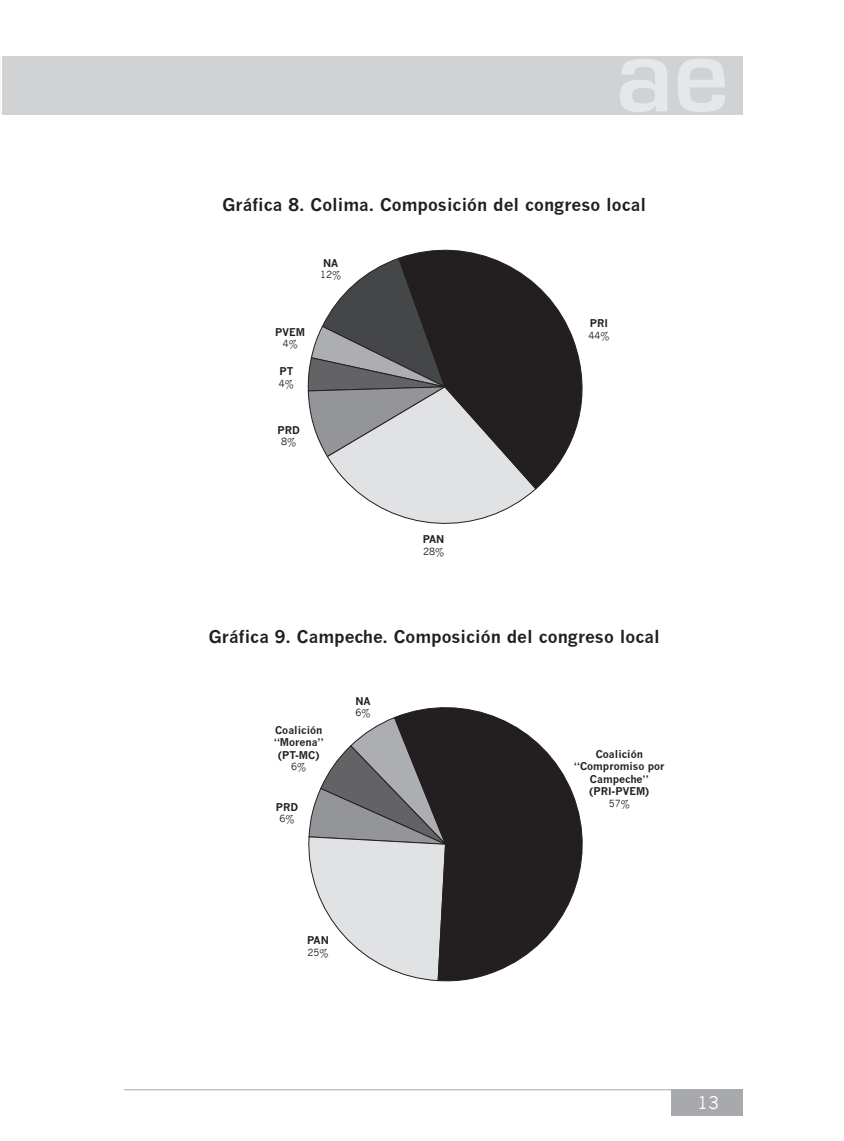
<style>
.page{position:relative;width:844px;height:1141px;background:#fff}
.page>*{position:absolute;margin:0;border:0;box-sizing:border-box;transform-origin:0 0}
.t1{font:700 17.15px "News Gothic";color:#231f20}
.t2{font:17.15px "News Gothic";color:#fff}
.t3{font:700 10.5px/12.6px "News Gothic";color:#231f20;text-align:center}
.t4{font:9.62px "News Gothic";color:#231f20}
</style>
<div class="page">
<div style="left:2px;top:56px;width:740px;height:59px;background:#d1d2d4"></div>
<svg style="left:620px;top:59px;width:47px;height:53px"></svg>
<svg style="left:678px;top:59px;width:46px;height:53px"></svg>
<hr style="left:124px;top:1089px;width:618px;height:1px;background:#a8a9ad">
<div style="left:671px;top:1090px;width:71px;height:26px;background:#a8a9ad"></div>
<svg style="left:307px;top:258px;width:228px;height:266px"></svg>
<svg style="left:397px;top:249px;width:186px;height:241px;background:#6a6869"></svg>
<svg style="left:308px;top:717px;width:85px;height:254px"></svg>
<svg style="left:393px;top:707px;width:190px;height:275px"></svg>
<h1 class="t1" style="left:222px;top:195px;width:425px">Gráfica 8. Colima. Composición del congreso local</h1>
<p class="t3" style="left:323px;top:256px;width:17px">NA</p>
<p class="t4" style="left:320px;top:269px;width:23px">12%</p>
<p class="t3" style="left:275px;top:325px;width:31px">PVEM</p>
<p class="t4" style="left:282px;top:338px;width:17px">4%</p>
<p class="t3" style="left:279px;top:365px;width:15px">PT</p>
<p class="t4" style="left:279px;top:377px;width:17px">4%</p>
<p class="t3" style="left:277px;top:423px;width:24px">PRD</p>
<p class="t4" style="left:281px;top:436px;width:17px">8%</p>
<p class="t3" style="left:422px;top:533px;width:23px">PAN</p>
<p class="t4" style="left:423px;top:546px;width:23px">28%</p>
<p class="t3" style="left:589px;top:317px;width:20px">PRI</p>
<p class="t4" style="left:588px;top:330px;width:23px">44%</p>
<h1 class="t1" style="left:209px;top:626px;width:452px">Gráfica 9. Campeche. Composición del congreso local</h1>
<p class="t3" style="left:274px;top:723px;width:51px">Coalición “Morena” (PT-MC)</p>
<p class="t4" style="left:291px;top:761px;width:17px">6%</p>
<p class="t3" style="left:276px;top:800px;width:24px">PRD</p>
<p class="t4" style="left:279px;top:813px;width:17px">6%</p>
<p class="t3" style="left:355px;top:694px;width:17px">NA</p>
<p class="t4" style="left:355px;top:707px;width:17px">6%</p>
<p class="t3" style="left:307px;top:934px;width:23px">PAN</p>
<p class="t4" style="left:307px;top:947px;width:23px">25%</p>
<p class="t3" style="left:574px;top:747px;width:92px">Coalición “Compromiso por<br>Campeche” (PRI-PVEM)</p>
<p class="t4" style="left:608px;top:798px;width:23px">57%</p>
<h1 class="t2" style="left:697px;top:1093px;width:23px">13</h1>
</div>
